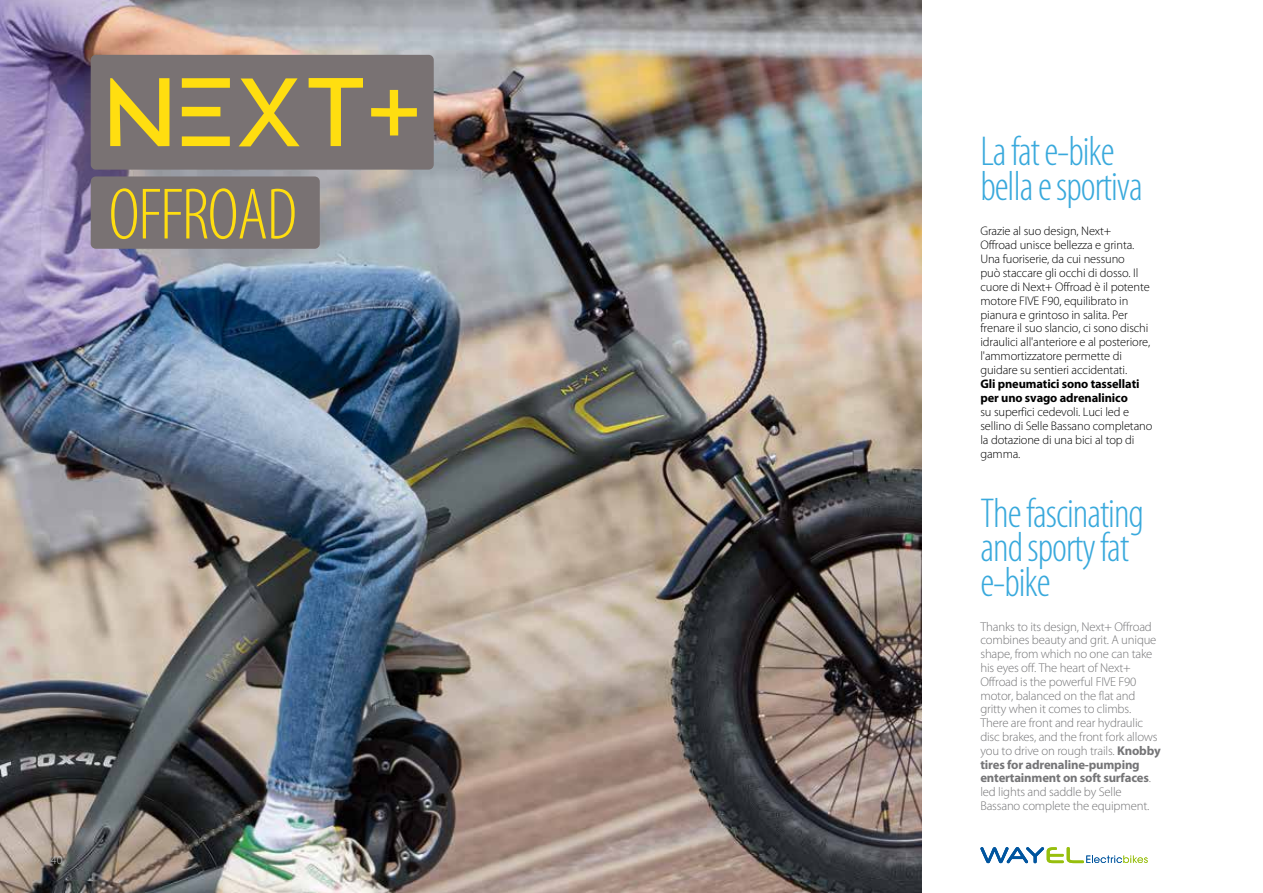
<style>
.page{position:relative;width:1263px;height:893px;background:#fff}
.page>*{position:absolute;margin:0;border:0;box-sizing:border-box;transform-origin:0 0}
.t1{font:300 condensed 73.5px "Myriad Pro";letter-spacing:-.02em;color:#ffde10}
.t2{font:300 condensed 42px/34.5px "Myriad Pro";letter-spacing:-.025em;color:#39a9dc}
.t3{font:300 12.75px/13.8px "Myriad Pro";letter-spacing:-.015em;color:#757577}
.t4{font:300 12.45px/14px "Myriad Pro";letter-spacing:-.01em;color:#000}
.t5{font:700 12.45px/14px "Myriad Pro";letter-spacing:-.01em;color:#000}
.t6{font:300 12px "Myriad Pro";color:#c6c7c8}
.s1{font-weight:700}
</style>
<div class="page">
<svg style="left:980px;top:847px;width:168px;height:16px"></svg>
<img style="left:0;top:0;width:921px;height:893px">
<div style="left:91px;top:55px;width:343px;height:115px;background:#797273;border-radius:5px"></div>
<div style="left:91px;top:176px;width:229px;height:73px;background:#797273;border-radius:5px"></div>
<svg style="left:110px;top:78px;width:59px;height:68px"></svg>
<svg style="left:182px;top:78px;width:48px;height:68px"></svg>
<svg style="left:239px;top:78px;width:61px;height:68px"></svg>
<svg style="left:309px;top:78px;width:54px;height:68px"></svg>
<svg style="left:371px;top:90px;width:46px;height:45px"></svg>
<h1 class="t1" style="left:109px;top:171px;width:190px">OFFROAD</h1>
<p class="t6" style="left:51px;top:853px;width:13px">40</p>
<h2 class="t2" style="left:980px;top:134px;width:164px">La fat e-bike bella e sportiva</h2>
<p class="t4" style="left:980px;top:224px;width:171px">Grazie al suo design, Next+ Offroad unisce bellezza e grinta.<br>Una fuoriserie, da cui nessuno<br>può staccare gli occhi di dosso. Il cuore di Next+ Offroad è il potente motore FIVE F90, equilibrato in pianura e grintoso in salita. Per frenare il suo slancio, ci sono dischi idraulici all'anteriore e al posteriore, l'ammortizzatore permette di guidare su sentieri accidentati.</p>
<p class="t5" style="left:980px;top:377px;width:161px">Gli pneumatici sono tassellati per uno svago adrenalinico</p>
<p class="t4" style="left:980px;top:405px;width:173px">su superfici cedevoli. Luci led e sellino di Selle Bassano completano la dotazione di una bici al top di gamma.</p>
<h2 class="t2" style="left:980px;top:495px;width:165px">The fascinating and sporty fat e-bike</h2>
<p class="t3" style="left:980px;top:619px;width:182px">Thanks to its design, Next+ Offroad combines beauty and grit. A unique shape, from which no one can take his eyes off. The heart of Next+<br>Offroad is the powerful FIVE F90 motor, balanced on the flat and gritty when it comes to climbs.<br>There are front and rear hydraulic disc brakes, and the front fork allows you to drive on rough trails. <span class="s1">Knobby tires for adrenaline-pumping entertainment on soft surfaces</span>. led lights and saddle by Selle<br>Bassano complete the equipment.</p>
</div>
